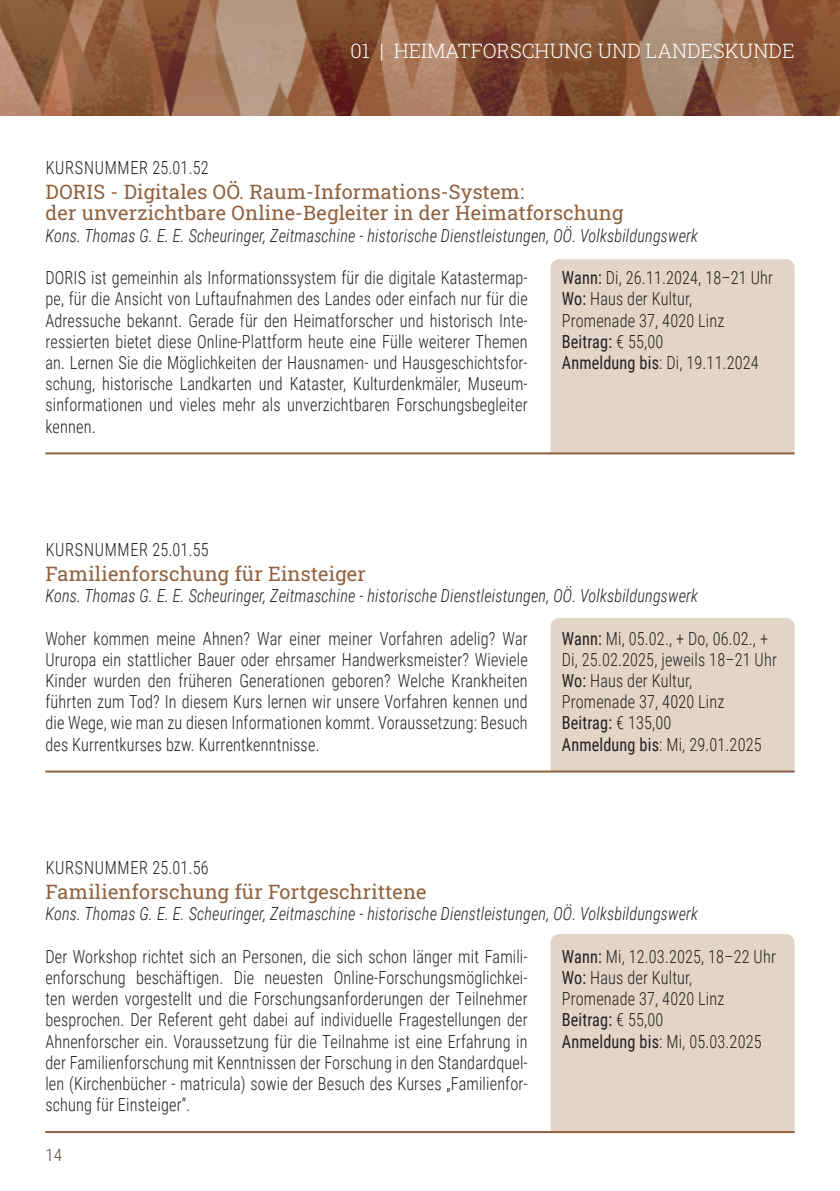
<style>
.page{position:relative;width:840px;height:1191px;background:#fff}
.page>*{position:absolute;margin:0;border:0;box-sizing:border-box;transform-origin:0 0}
.t1{font:20px/21.2px "Roboto Slab";letter-spacing:.01em;color:#8f613f}
.t2{font:300 20px "Roboto Slab";color:#fff}
.t3{font:300 18px/21.2px "Roboto Condensed";letter-spacing:.01em;color:#231f20;text-align:justify;scale:.9 1}
.t4{font:italic 300 18px "Roboto Condensed";letter-spacing:.01em;color:#231f20;scale:.9 1}
.t5{font:300 18px "Roboto Condensed";letter-spacing:.045em;color:#231f20;scale:.9 1}
.t6{font:300 17px "Roboto Condensed";color:#574641}
.s1{font-weight:400}
</style>
<div class="page">
<img style="left:0;top:0;width:839px;height:115px">
<div style="left:550px;top:618px;width:244px;height:152px;background:#e2d4c7"></div>
<div style="left:550px;top:934px;width:244px;height:197px;background:#e2d4c7"></div>
<div style="left:550px;top:259px;width:244px;height:193px;background:#e2d4c7"></div>
<hr style="left:45px;top:770px;width:749px;height:2px;background:#8f613f">
<hr style="left:45px;top:1131px;width:749px;height:2px;background:#8f613f">
<hr style="left:45px;top:452px;width:749px;height:2px;background:#8f613f">
<p class="t2" style="left:350px;top:37px;width:445px">01 | HEIMATFORSCHUNG UND LANDESKUNDE</p>
<p class="t5" style="left:46px;top:155px;width:182px">KURSNUMMER 25.01.52</p>
<p class="t1" style="left:45px;top:181px;width:579px">DORIS - Digitales OÖ. Raum-Informations-System:<br>der unverzichtbare Online-Begleiter in der Heimatforschung</p>
<p class="t4" style="left:45px;top:223px;width:726px">Kons. Thomas G. E. E. Scheuringer, Zeitmaschine - historische Dienstleistungen, OÖ. Volksbildungswerk</p>
<p class="t3" style="left:45px;top:266px;width:537px">DORIS ist gemeinhin als Informationssystem für die digitale Katastermap&shy;pe, für die Ansicht von Luftaufnahmen des Landes oder einfach nur für die Adressuche bekannt. Gerade für den Heimatforscher und historisch Inte&shy;ressierten bietet diese Online-Plattform heute eine Fülle weiterer Themen an. Lernen Sie die Möglichkeiten der Hausnamen- und Hausgeschichtsfor&shy;schung, historische Landkarten und Kataster, Kulturdenkmäler, Museum&shy;sinformationen und vieles mehr als unverzichtbaren Forschungsbegleiter kennen.</p>
<p class="t3" style="left:561px;top:266px;width:236px;text-align:left"><span class="s1">Wann:</span> Di, 26.11.2024, 18–21 Uhr<br><span class="s1">Wo:</span> Haus der Kultur,<br>Promenade 37, 4020 Linz<br><span class="s1">Beitrag:</span> € 55,00<br><span class="s1">Anmeldung bis</span>: Di, 19.11.2024</p>
<p class="t5" style="left:46px;top:537px;width:182px">KURSNUMMER 25.01.55</p>
<p class="t1" style="left:45px;top:562px;width:321px">Familienforschung für Einsteiger</p>
<p class="t4" style="left:45px;top:583px;width:726px">Kons. Thomas G. E. E. Scheuringer, Zeitmaschine - historische Dienstleistungen, OÖ. Volksbildungswerk</p>
<p class="t3" style="left:45px;top:627px;width:537px">Woher kommen meine Ahnen? War einer meiner Vorfahren adelig? War Ururopa ein stattlicher Bauer oder ehrsamer Handwerksmeister? Wieviele Kinder wurden den früheren Generationen geboren? Welche Krankheiten führten zum Tod? In diesem Kurs lernen wir unsere Vorfahren kennen und die Wege, wie man zu diesen Informationen kommt. Voraussetzung: Besuch des Kurrentkurses bzw. Kurrentkenntnisse.</p>
<p class="t3" style="left:561px;top:627px;width:240px;text-align:left"><span class="s1">Wann:</span> Mi, 05.02., + Do, 06.02., +<br>Di, 25.02.2025, jeweils 18–21 Uhr<br><span class="s1">Wo:</span> Haus der Kultur,<br>Promenade 37, 4020 Linz<br><span class="s1">Beitrag:</span> € 135,00<br><span class="s1">Anmeldung bis</span>: Mi, 29.01.2025</p>
<p class="t5" style="left:46px;top:855px;width:182px">KURSNUMMER 25.01.56</p>
<p class="t1" style="left:45px;top:880px;width:382px">Familienforschung für Fortgeschrittene</p>
<p class="t4" style="left:45px;top:901px;width:726px">Kons. Thomas G. E. E. Scheuringer, Zeitmaschine - historische Dienstleistungen, OÖ. Volksbildungswerk</p>
<p class="t3" style="left:45px;top:945px;width:537px">Der Workshop richtet sich an Personen, die sich schon länger mit Famili&shy;enforschung beschäftigen. Die neuesten Online-Forschungsmöglichkei&shy;ten werden vorgestellt und die Forschungsanforderungen der Teilnehmer besprochen. Der Referent geht dabei auf individuelle Fragestellungen der Ahnenforscher ein. Voraussetzung für die Teilnahme ist eine Erfahrung in der Familienforschung mit Kenntnissen der Forschung in den Standardquel&shy;len (Kirchenbücher - matricula) sowie der Besuch des Kurses „Familienfor&shy;schung für Einsteiger“.</p>
<p class="t3" style="left:561px;top:945px;width:239px;text-align:left"><span class="s1">Wann:</span> Mi, 12.03.2025, 18–22 Uhr<br><span class="s1">Wo:</span> Haus der Kultur,<br>Promenade 37, 4020 Linz<br><span class="s1">Beitrag:</span> € 55,00<br><span class="s1">Anmeldung bis</span>: Mi, 05.03.2025</p>
<p class="t6" style="left:45px;top:1142px;width:18px">14</p>
</div>
